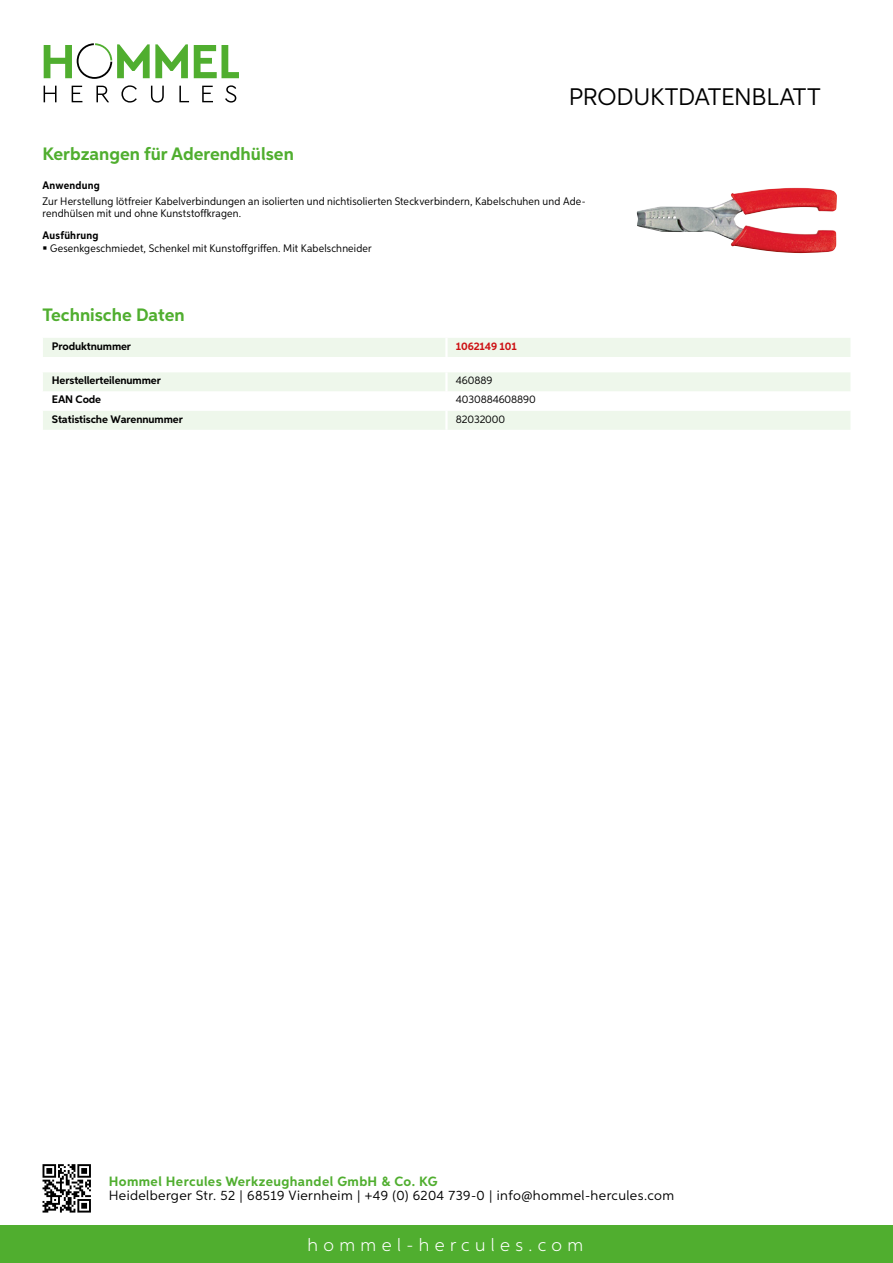
<style>
.page{position:relative;width:893px;height:1263px;background:#fff}
.page>*{position:absolute;margin:0;border:0;box-sizing:border-box;transform-origin:0 0}
.t1{font:24px "Aspira";letter-spacing:-.01em;color:#000}
.t2{font:700 18px "Aspira";color:#50ae2f}
.t3{font:300 18px "Aspira";letter-spacing:.3em;color:#fff}
.t4{font:13.5px "Aspira";letter-spacing:.03em;color:#000}
.t5{font:700 13.5px "Aspira";letter-spacing:.03em;color:#50ae2f}
.t6{font:10.95px/12px "Aspira Nar";letter-spacing:.015em;color:#000}
.t7{font:700 10.95px "Aspira";letter-spacing:-.01em;color:#000}
.t8{font:10.95px "Aspira";letter-spacing:-.01em;color:#000}
.t9{font:700 10.95px "Aspira Nar";letter-spacing:.02em;color:#000}
.t10{font:700 10.95px "Aspira";letter-spacing:-.01em;color:#cd1013}
</style>
<div class="page">
<div style="left:0;top:1226px;width:893px;height:37px;background:#50ae2f"></div>
<svg style="left:43px;top:1164px;width:48px;height:48px"></svg>
<svg style="left:194px;top:45px;width:45px;height:33px"></svg>
<svg style="left:44px;top:43px;width:144px;height:36px"></svg>
<svg style="left:44px;top:86px;width:13px;height:16px"></svg>
<svg style="left:72px;top:86px;width:10px;height:16px"></svg>
<svg style="left:96px;top:86px;width:13px;height:16px"></svg>
<svg style="left:121px;top:85px;width:16px;height:18px"></svg>
<svg style="left:151px;top:86px;width:13px;height:17px"></svg>
<svg style="left:179px;top:86px;width:10px;height:16px"></svg>
<svg style="left:202px;top:86px;width:11px;height:16px"></svg>
<svg style="left:225px;top:85px;width:11px;height:18px"></svg>
<div style="left:43px;top:338px;width:807px;height:19px;background:#eef7eb"></div>
<hr style="left:445px;top:338px;width:3px;height:19px;background:#fff">
<svg style="left:43px;top:372px;width:807px;height:58px"></svg>
<hr style="left:445px;top:411px;width:3px;height:19px;background:#fff">
<img style="left:637px;top:188px;width:200px;height:65px">
<h1 class="t1" style="left:569px;top:82px;width:253px">Produktdatenblatt</h1>
<h2 class="t2" style="left:43px;top:142px;width:253px">Kerbzangen für Aderendhülsen</h2>
<p class="t9" style="left:43px;top:179px;width:59px">Anwendung</p>
<p class="t6" style="left:43px;top:195px;width:544px">Zur Herstellung lötfreier Kabelverbindungen an isolierten und nichtisolierten Steckverbindern, Kabelschuhen und Ade&shy;rendhülsen mit und ohne Kunststoffkragen.</p>
<p class="t9" style="left:43px;top:228px;width:58px">Ausführung</p>
<p class="t6" style="left:50px;top:242px;width:323px">Gesenkgeschmiedet, Schenkel mit Kunstoffgriffen. Mit Kabelschneider</p>
<h2 class="t2" style="left:43px;top:304px;width:144px">Technische Daten</h2>
<p class="t7" style="left:52px;top:339px;width:81px">Produktnummer</p>
<p class="t10" style="left:456px;top:339px;width:62px">1062149 101</p>
<p class="t7" style="left:52px;top:374px;width:111px">Herstellerteilenummer</p>
<p class="t8" style="left:456px;top:374px;width:38px">460889</p>
<p class="t7" style="left:52px;top:393px;width:51px">EAN Code</p>
<p class="t8" style="left:456px;top:393px;width:81px">4030884608890</p>
<p class="t7" style="left:52px;top:412px;width:132px">Statistische Warennummer</p>
<p class="t8" style="left:456px;top:412px;width:51px">82032000</p>
<p class="t5" style="left:109px;top:1172px;width:330px">Hommel Hercules Werkzeughandel GmbH &amp; Co. KG</p>
<p class="t4" style="left:109px;top:1187px;width:567px">Heidelberger Str. 52 | 68519 Viernheim | +49 (0) 6204 739-0 | info@hommel-hercules.com</p>
<h2 class="t3" style="left:307px;top:1234px;width:277px">hommel-hercules.com</h2>
</div>
